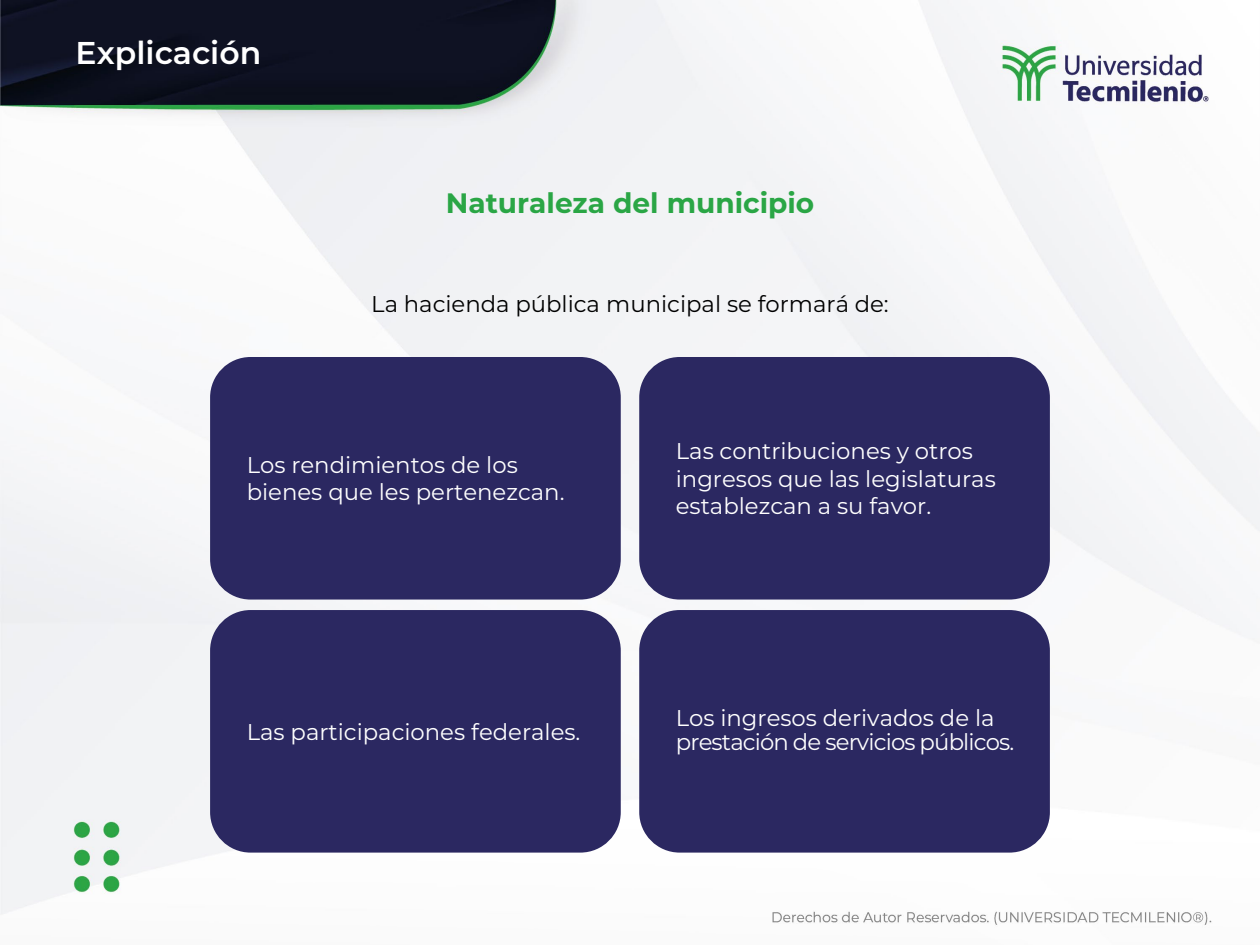
<style>
.page{position:relative;width:1260px;height:945px;background:#fff}
.page>*{position:absolute;margin:0;border:0;box-sizing:border-box;transform-origin:0 0}
.t1{font:600 31.5px "Montserrat";color:#fff}
.t2{font:700 28px "Montserrat";color:#2aa645}
.t3{font:22.75px/27.3px "Montserrat";color:#fff}
.t4{font:22.75px/24.5px "Montserrat";letter-spacing:-.035em;color:#fff}
.t5{font:22.75px "Montserrat";color:#000}
</style>
<div class="page">
<img style="left:0;top:0;width:1260px;height:925px">
<div style="left:210px;top:357px;width:411px;height:243px;background:#2b2861;border-radius:40px"></div>
<div style="left:639px;top:357px;width:411px;height:243px;background:#2b2861;border-radius:40px"></div>
<div style="left:210px;top:610px;width:411px;height:243px;background:#2b2861;border-radius:40px"></div>
<div style="left:639px;top:610px;width:411px;height:243px;background:#2b2861;border-radius:40px"></div>
<h1 class="t1" style="left:76px;top:31px;width:187px">Explicación</h1>
<p class="t2" style="left:446px;top:183px;width:370px">Naturaleza del municipio</p>
<p class="t5" style="left:371px;top:288px;width:519px">La hacienda pública municipal se formará de:</p>
<p class="t3" style="left:247px;top:450px;width:319px">Los rendimientos de los bienes que les pertenezcan.</p>
<p class="t3" style="left:247px;top:717px;width:335px">Las participaciones federales.</p>
<p class="t3" style="left:676px;top:437px;width:321px">Las contribuciones y otros ingresos que las legislaturas establezcan a su favor.</p>
<p class="t4" style="left:676px;top:705px;width:340px">Los ingresos derivados de la prestación de servicios públicos.</p>
</div>
